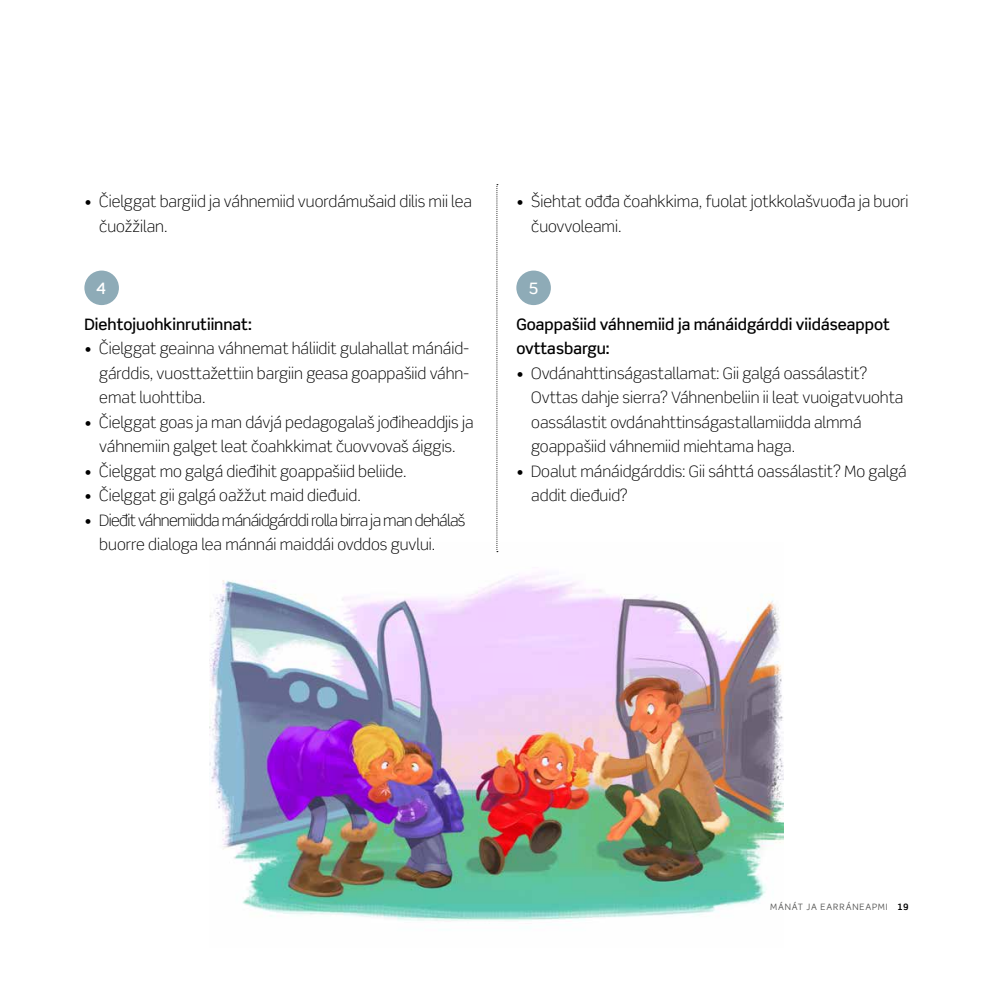
<style>
.page{position:relative;width:993px;height:993px;background:#fff}
.page>*{position:absolute;margin:0;border:0;box-sizing:border-box;transform-origin:0 0}
.t1{font:300 15.75px/24.5px "Scene Pro";color:#000}
.t2{font:300 15.75px/24.5px "Scene Pro";letter-spacing:-.04em;color:#000}
.t3{font:500 15.75px/24.5px "Scene Pro";color:#000}
.t4{font:500 15.75px "Scene Pro";color:#fff}
.t5{font:8.75px "Scene Pro";letter-spacing:.1em;color:#575756}
.s1{font-weight:700;color:#000}
</style>
<div class="page">
<img style="left:209px;top:551px;width:574px;height:370px">
<div style="left:84px;top:270px;width:35px;height:35px;background:#8eabb7;border-radius:50%"></div>
<div style="left:516px;top:270px;width:34px;height:35px;background:#8eabb7;border-radius:50%"></div>
<svg style="left:496px;top:184px;width:2px;height:368px"></svg>
<p class="t1" style="left:99px;top:189px;width:374px;text-indent:-15px">• Čielggat bargiid ja váhnemiid vuordámušaid dilis mii lea čuožžilan.</p>
<p class="t4" style="left:96px;top:278px;width:11px">4</p>
<p class="t3" style="left:84px;top:311px;width:169px">Diehtojuohkinrutiinnat:</p>
<p class="t1" style="left:99px;top:336px;width:371px;text-align:justify;text-indent:-15px">• Čielggat geainna váhnemat háliidit gulahallat mánáid&shy;gárddis, vuosttažettiin bargiin geasa goappašiid váhn&shy;emat luohttiba.</p>
<p class="t1" style="left:84px;top:410px;width:390px;text-align:center">• Čielggat goas ja man dávjá pedagogalaš jođiheaddjis ja váhnemiin galget leat čoahkkimat čuovvovaš áiggis.</p>
<p class="t1" style="left:84px;top:459px;width:323px">• Čielggat mo galgá dieđihit goappašiid beliide.</p>
<p class="t1" style="left:84px;top:483px;width:278px">• Čielggat gii galgá oažžut maid dieđuid.</p>
<p class="t2" style="left:99px;top:508px;width:367px;text-indent:-15px">• Dieđit váhnemiidda mánáidgárddi rolla birra ja man dehálaš buorre dialoga lea mánnái maiddái ovddos guvlui.</p>
<p class="t1" style="left:531px;top:189px;width:378px;text-indent:-15px">• Šiehtat ođđa čoahkkima, fuolat jotkkolašvuođa ja buori čuovvoleami.</p>
<p class="t4" style="left:528px;top:278px;width:11px">5</p>
<p class="t3" style="left:516px;top:311px;width:375px">Goappašiid váhnemiid ja mánáidgárddi viidáseappot ovttasbargu:</p>
<p class="t1" style="left:531px;top:361px;width:373px;text-indent:-15px">• Ovdánahttinságastallamat: Gii galgá oassálastit?<br>Ovttas dahje sierra? Váhnenbeliin ii leat vuoigatvuohta oassálastit ovdánahttinságastallamiidda almmá goappašiid váhnemiid miehtama haga.</p>
<p class="t1" style="left:531px;top:459px;width:377px;text-indent:-15px">• Doalut mánáidgárddis: Gii sáhttá oassálastit? Mo galgá addit dieđuid?</p>
<p class="t5" style="left:769px;top:901px;width:140px">MÁNÁT JA EARRÁNEAPMI <span class="s1">19</span></p>
</div>
